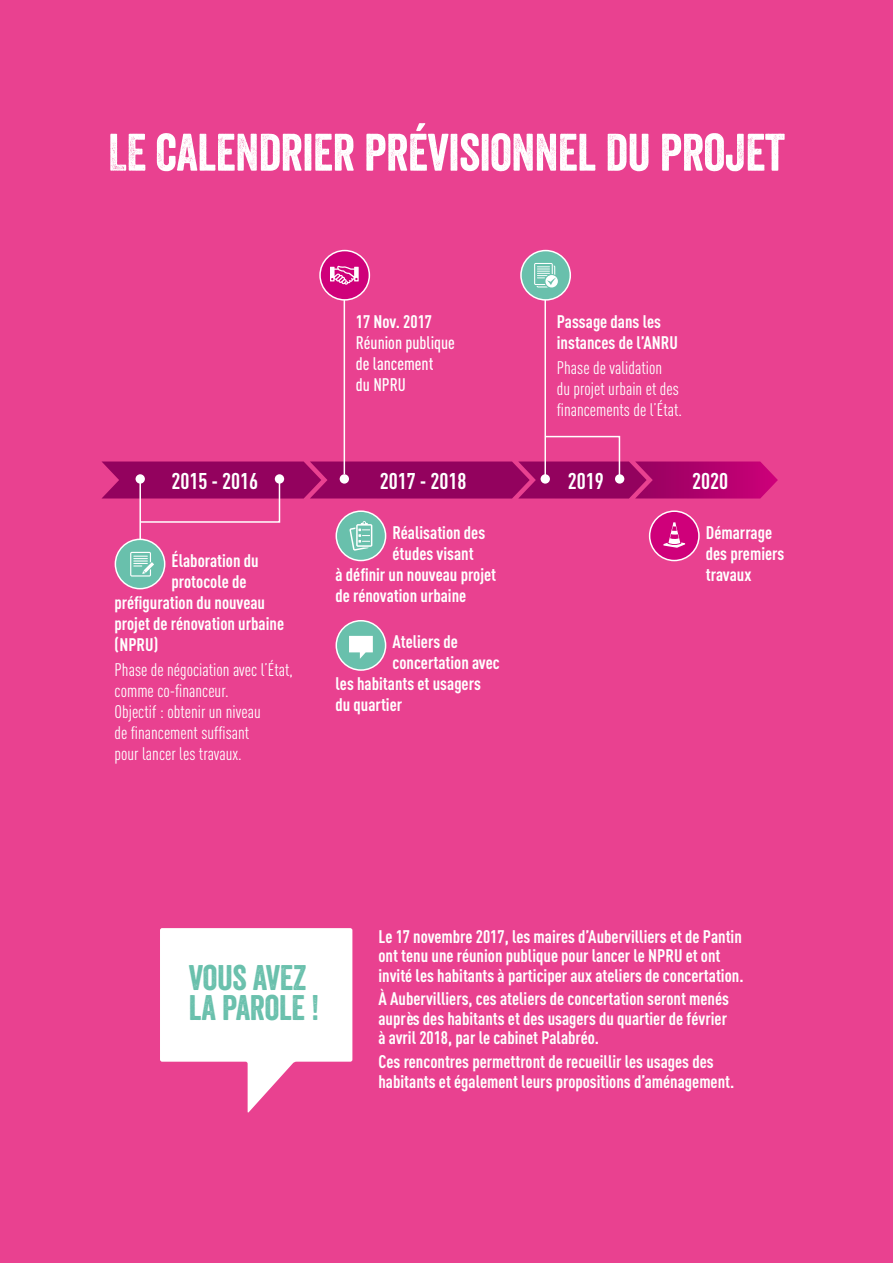
<style>
.page{position:relative;width:893px;height:1263px;background:#e94190}
.page>*{position:absolute;margin:0;border:0;box-sizing:border-box;transform-origin:0 0}
.t1{font:51px "Veneer";letter-spacing:-.01em;color:#fff}
.t2{font:34.5px/30px "Veneer";letter-spacing:-.01em;color:#69c0ac}
.t3{font:700 22.5px "DIN Cond";color:#fff}
.t4{font:700 18px/19.5px "DIN Cond";color:#fff}
.t5{font:18px/21px "DIN Cond";color:#fff}
.t6{font:500 18px/21px "DIN Cond";color:#fff}
</style>
<div class="page">
<svg style="left:160px;top:928px;width:192px;height:184px"></svg>
<div style="left:336px;top:621px;width:50px;height:49px;background:#69c0ac;border-radius:50%"></div>
<div style="left:335px;top:620px;width:51px;height:51px;border:2px solid #fff;border-radius:50%"></div>
<svg style="left:349px;top:636px;width:24px;height:23px"></svg>
<hr style="left:544px;top:291px;width:2px;height:188px;background:#fff">
<hr style="left:344px;top:288px;width:1px;height:186px;background:#fff">
<div style="left:521px;top:251px;width:49px;height:49px;background:#69c0ac;border-radius:50%"></div>
<div style="left:520px;top:250px;width:51px;height:51px;border:2px solid #fff;border-radius:50%"></div>
<svg style="left:534px;top:263px;width:24px;height:24px"></svg>
<div style="left:320px;top:251px;width:49px;height:49px;background:#cf007a;border-radius:50%"></div>
<div style="left:319px;top:250px;width:51px;height:51px;border:2px solid #fff;border-radius:50%"></div>
<svg style="left:330px;top:266px;width:29px;height:19px"></svg>
<svg style="left:115px;top:539px;width:50px;height:50px"></svg>
<div style="left:115px;top:539px;width:50px;height:50px;border:2px solid #fff;border-radius:50%"></div>
<svg style="left:102px;top:435px;width:676px;height:141px"></svg>
<div style="left:615px;top:474px;width:9px;height:10px;background:#fff;border-radius:50%"></div>
<h1 class="t1" style="left:108px;top:121px;width:678px">LE CALENDRIER PRÉVISIONNEL DU PROJET</h1>
<p class="t3" style="left:171px;top:467px;width:88px">2015 - 2016</p>
<p class="t4" style="left:172px;top:550px;width:89px">Élaboration du</p>
<p class="t4" style="left:172px;top:571px;width:76px">protocole de</p>
<p class="t4" style="left:115px;top:592px;width:152px">préfiguration du nouveau</p>
<p class="t4" style="left:115px;top:613px;width:171px">projet de rénovation urbaine</p>
<p class="t4" style="left:115px;top:634px;width:45px">(NPRU)</p>
<p class="t5" style="left:115px;top:659px;width:180px">Phase de négociation avec l’État, comme co-financeur.<br>Objectif : obtenir un niveau<br>de financement suffisant<br>pour lancer les travaux.</p>
<p class="t4" style="left:356px;top:311px;width:78px">17 Nov. 2017</p>
<p class="t6" style="left:356px;top:332px;width:101px">Réunion publique de lancement<br>du NPRU</p>
<p class="t3" style="left:380px;top:467px;width:88px">2017 - 2018</p>
<p class="t4" style="left:392px;top:522px;width:94px">Réalisation des</p>
<p class="t4" style="left:392px;top:543px;width:83px">études visant</p>
<p class="t4" style="left:335px;top:564px;width:162px">à définir un nouveau projet</p>
<p class="t4" style="left:335px;top:585px;width:132px">de rénovation urbaine</p>
<p class="t4" style="left:392px;top:632px;width:67px">Ateliers de</p>
<p class="t4" style="left:392px;top:653px;width:109px">concertation avec</p>
<p class="t4" style="left:335px;top:674px;width:147px">les habitants et usagers</p>
<p class="t4" style="left:335px;top:695px;width:68px">du quartier</p>
<p class="t4" style="left:557px;top:311px;width:123px;line-height:21px">Passage dans les instances de l’ANRU</p>
<p class="t5" style="left:557px;top:357px;width:127px">Phase de validation<br>du projet urbain et des financements de l’État.</p>
<p class="t3" style="left:568px;top:467px;width:38px">2019</p>
<p class="t3" style="left:692px;top:467px;width:38px">2020</p>
<p class="t4" style="left:706px;top:521px;width:80px;line-height:21px">Démarrage des premiers travaux</p>
<h2 class="t2" style="left:189px;top:963px;width:132px">VOUS AVEZ<br>LA PAROLE !</h2>
<p class="t4" style="left:378px;top:926px;width:367px">Le 17 novembre 2017, les maires d’Aubervilliers et de Pantin ont tenu une réunion publique pour lancer le NPRU et ont invité les habitants à participer aux ateliers de concertation.</p>
<p class="t4" style="left:378px;top:989px;width:352px;text-align:justify">À Aubervilliers, ces ateliers de concertation seront menés auprès des habitants et des usagers du quartier de février à avril 2018, par le cabinet Palabréo.</p>
<p class="t4" style="left:378px;top:1051px;width:357px">Ces rencontres permettront de recueillir les usages des habitants et également leurs propositions d’aménagement.</p>
</div>
